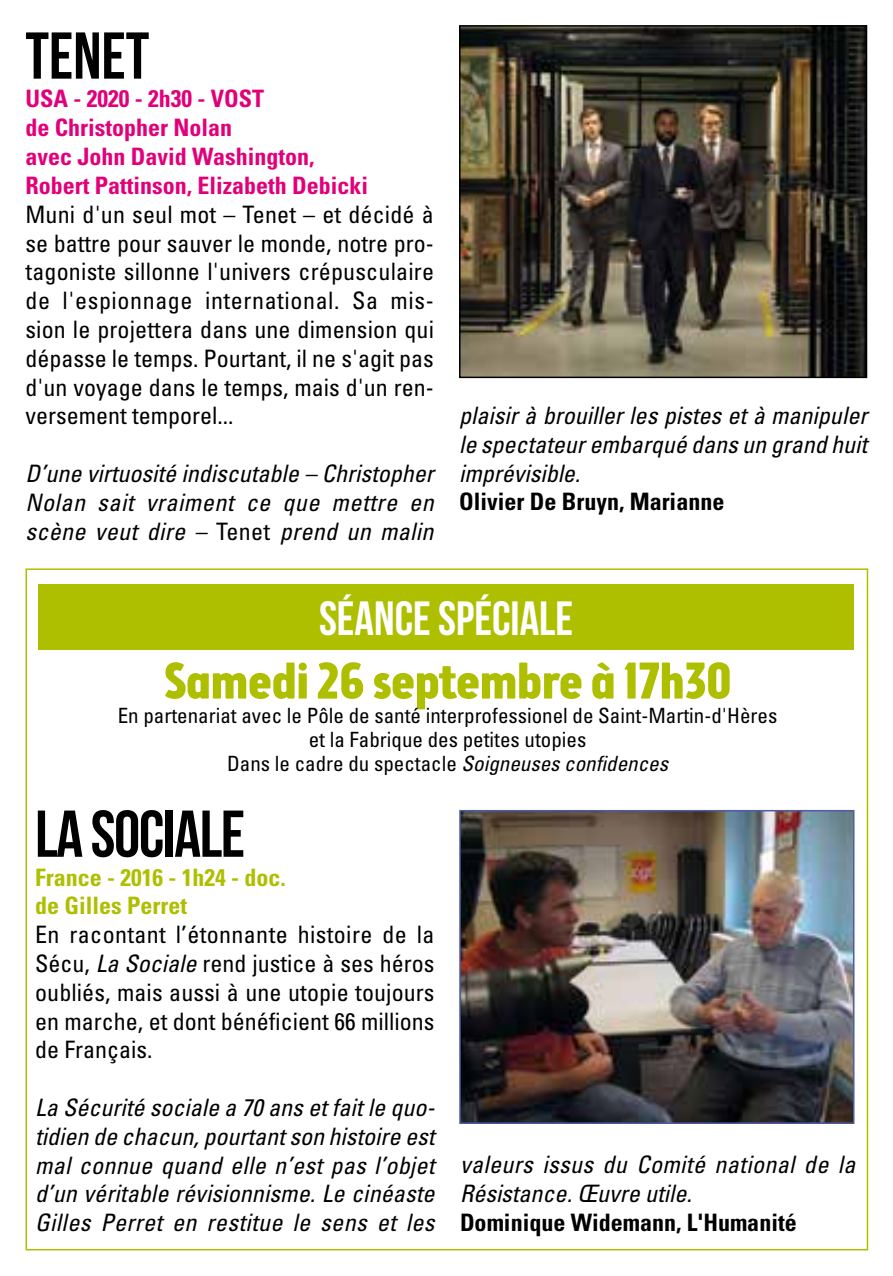
<style>
.page{position:relative;width:893px;height:1276px;background:#fff}
.page>*{position:absolute;margin:0;border:0;box-sizing:border-box;transform-origin:0 0}
.t1{font:66px "Bebas Neue";letter-spacing:-.02em;color:#000}
.t2{font:700 51px "Brooklyn Samuels Four";color:#aebf00}
.t3{font:48px "Bebas Neue";color:#fff}
.t4{font:condensed 24px/28.8px "Univers";color:#000;text-align:justify}
.t5{font:italic condensed 24px/28.8px "Univers";letter-spacing:.015em;color:#000;text-align:justify}
.t6{font:700 condensed 24px/28.8px "Univers";color:#e2007a}
.t7{font:700 condensed 24px "Univers";color:#000}
.t8{font:700 condensed 24px/28.8px "Univers";color:#aebf00}
.t9{font:condensed 21px/24px "Univers";color:#000;text-align:center}
.s1{font-style:normal}
.s2{font-style:italic}
</style>
<div class="page">
<img style="left:462px;top:28px;width:402px;height:347px">
<div style="left:459px;top:25px;width:408px;height:353px;border:2px solid #000"></div>
<img style="left:462px;top:813px;width:389px;height:308px">
<div style="left:459px;top:810px;width:395px;height:314px;border:2px solid #4c5da3"></div>
<div style="left:38px;top:583px;width:816px;height:66px;background:#aebf00"></div>
<h1 class="t1" style="left:26px;top:20px;width:125px">TENET</h1>
<p class="t6" style="left:26px;top:84px;width:344px">USA - 2020 - 2h30 - VOST<br>de Christopher Nolan<br>avec John David Washington,<br>Robert Pattinson, Elizabeth Debicki</p>
<p class="t4" style="left:26px;top:199px;width:410px">Muni d'un seul mot – Tenet – et décidé à se battre pour sauver le monde, notre pro&shy;tagoniste sillonne l'univers crépusculaire de l'espionnage international. Sa mis&shy;sion le projettera dans une dimension qui dépasse le temps. Pourtant, il ne s'agit pas d'un voyage dans le temps, mais d'un ren&shy;versement temporel...</p>
<p class="t5" style="left:26px;top:459px;width:410px">D’une virtuosité indiscutable – Christopher Nolan sait vraiment ce que mettre en scène veut dire – <span class="s1">Tenet</span> prend un malin</p>
<p class="t5" style="left:459px;top:401px;width:410px">plaisir à brouiller les pistes et à manipuler le spectateur embarqué dans un grand huit imprévisible.</p>
<p class="t7" style="left:459px;top:487px;width:267px">Olivier De Bruyn, Marianne</p>
<h3 class="t3" style="left:319px;top:591px;width:256px">SÉANCE SPÉCIALE</h3>
<h2 class="t2" style="left:163px;top:651px;width:570px">Samedi 26 septembre à 17h30</h2>
<p class="t9" style="left:118px;top:703px;width:661px">En partenariat avec le Pôle de santé interprofessionel de Saint-Martin-d'Hères et la Fabrique des petites utopies<br>Dans le cadre du spectacle <span class="s2">Soigneuses confidences</span></p>
<h1 class="t1" style="left:35px;top:798px;width:211px">LA SOCIALE</h1>
<p class="t8" style="left:35px;top:862px;width:252px">France - 2016 - 1h24 - doc. de Gilles Perret</p>
<p class="t4" style="left:35px;top:920px;width:401px">En racontant l’étonnante histoire de la Sécu, <span class="s2">La Sociale</span> rend justice à ses héros oubliés, mais aussi à une utopie toujours en marche, et dont bénéficient 66 millions de Français.</p>
<p class="t5" style="left:35px;top:1092px;width:401px">La Sécurité sociale a 70 ans et fait le quo&shy;tidien de chacun, pourtant son histoire est mal connue quand elle n’est pas l’objet d’un véritable révisionnisme. Le cinéaste Gilles Perret en restitue le sens et les</p>
<p class="t5" style="left:460px;top:1150px;width:397px">valeurs issus du Comité national de la<br>Résistance. Œuvre utile.</p>
<p class="t7" style="left:460px;top:1207px;width:338px">Dominique Widemann, L'Humanité</p>
</div>
